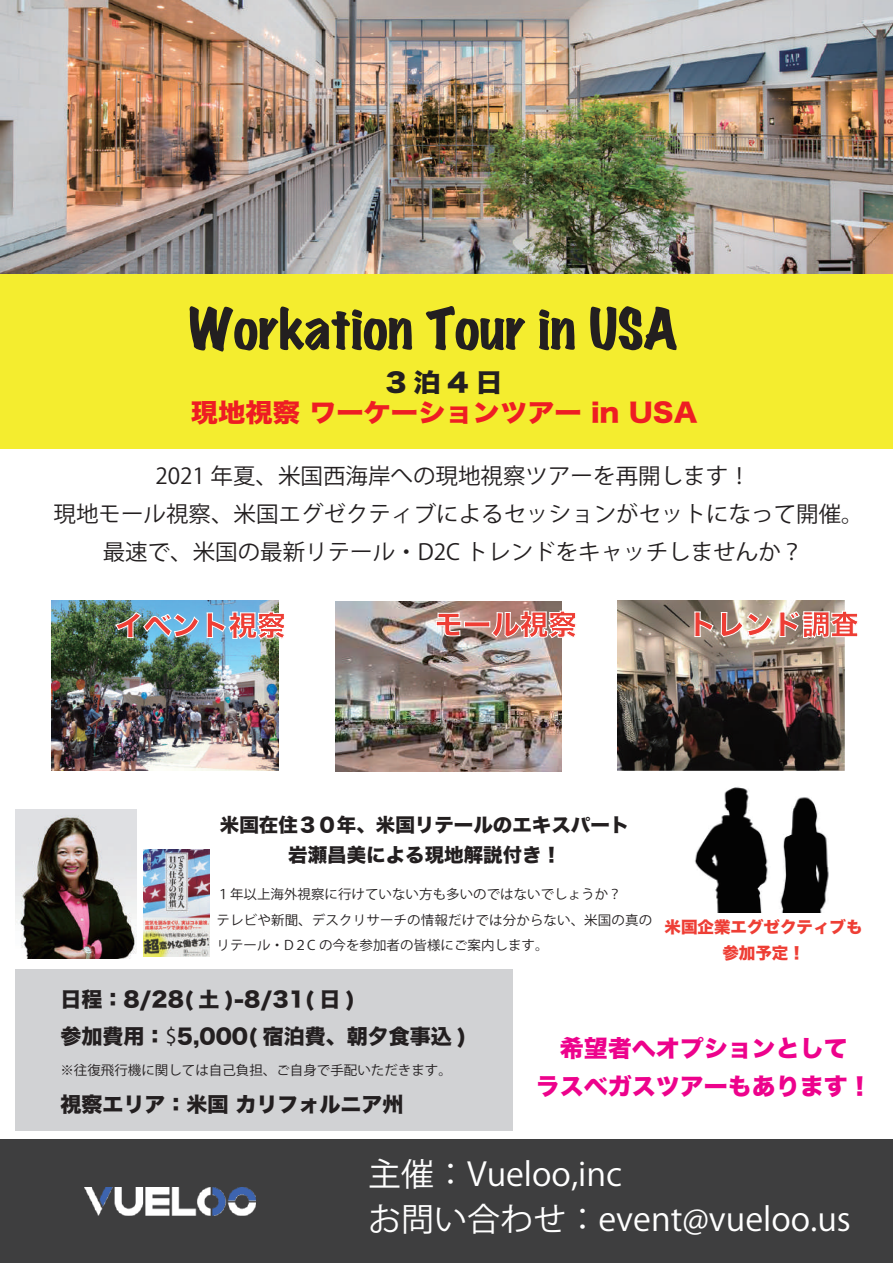
<style>
.page{position:relative;width:893px;height:1263px;background:#fff}
.page>*{position:absolute;margin:0;border:0;box-sizing:border-box;transform-origin:0 0}
.t1{font:expanded 51px "Marker Felt";color:#231f20}
.t2{font:32.4px/45px "Koz Go Pr 6 N";color:#fff}
.t3{font:27.9px "Hira Kaku Std W8";color:#ee3e35}
.t4{font:25.5px "Hira Kaku Std W8";color:#ee1d23;scale:1.07 1}
.t5{font:25.5px "Hira Kaku Std W8";color:#231f20;scale:1.07 1}
.t6{font:23.55px/37.5px "Hira Kaku Std W8";color:#ed028c;text-align:center}
.t7{font:22.05px/37.5px "Koz Go Pr 6 N";color:#231f20;text-align:center}
.t8{font:20.55px/37.5px "Hira Kaku Std W8";color:#231f20}
.t9{font:19.05px/30px "Hira Kaku Std W8";color:#231f20;text-align:center}
.t10{font:16.2px/25.5px "Hira Kaku Std W8";color:#ee3e35;text-align:center}
.t11{font:13.2px/25.5px "Koz Go Pr 6 N";color:#231f20}
.s1{font-family:"Koz Go Pr 6 N"}
</style>
<div class="page">
<img style="left:335px;top:601px;width:226px;height:170px">
<div style="left:16px;top:969px;width:497px;height:162px;background:#d1d2d4"></div>
<div style="left:0;top:273px;width:893px;height:175px;background:#f4ed2f"></div>
<div style="left:0;top:1140px;width:893px;height:123px;background:#3e3e3f"></div>
<img style="left:85px;top:1187px;width:170px;height:28px">
<img style="left:52px;top:601px;width:227px;height:170px">
<img style="left:618px;top:601px;width:226px;height:170px">
<svg style="left:694px;top:611px;width:20px;height:26px"></svg>
<img style="left:720px;top:600px;width:53px;height:171px">
<svg style="left:779px;top:610px;width:66px;height:29px"></svg>
<svg style="left:436px;top:601px;width:126px;height:40px;background:#b1978f"></svg>
<img style="left:114px;top:612px;width:85px;height:26px">
<svg style="left:206px;top:611px;width:73px;height:31px;background:#98c3d8"></svg>
<img style="left:16px;top:809px;width:121px;height:149px">
<img style="left:0;top:0;width:893px;height:273px">
<img style="left:695px;top:787px;width:134px;height:125px">
<img style="left:144px;top:850px;width:66px;height:106px">
<h1 class="t1" style="left:189px;top:289px;width:490px">Workation Tour in USA</h1>
<h3 class="t5" style="left:385px;top:368px;width:111px">3泊4日</h3>
<h3 class="t4" style="left:191px;top:398px;width:475px">現地視察 ワーケーションツアー in USA</h3>
<h3 class="t7" style="left:54px;top:458px;width:812px">2021 年夏、米国西海岸への現地視察ツアーを再開します！<br>現地モール視察、米国エグゼクティブによるセッションがセットになって開催。最速で、米国の最新リテール・D2C トレンドをキャッチしませんか？</h3>
<h3 class="t3" style="left:115px;top:610px;width:173px">イベント視察</h3>
<h3 class="t3" style="left:434px;top:609px;width:144px">モール視察</h3>
<h3 class="t3" style="left:688px;top:609px;width:172px">トレンド調査</h3>
<h3 class="t9" style="left:220px;top:811px;width:411px">米国在住３０年、米国リテールのエキスパート岩瀬昌美による現地解説付き！</h3>
<p class="t11" style="left:217px;top:882px;width:437px">１年以上海外視察に行けていない方も多いのではないでしょうか？<br>テレビや新聞、デスクリサーチの情報だけでは分からない、米国の真のリテール・D２C の今を参加者の皆様にご案内します。</p>
<p class="t10" style="left:665px;top:915px;width:200px">米国企業エグゼクティブも参加予定！</p>
<h3 class="t8" style="left:60px;top:981px;width:408px">日程：8/28( 土 )-8/31( 日 )<br>参加費用：<span class="s1">$</span>5,000( 宿泊費、朝夕食事込 )</h3>
<p class="t11" style="left:60px;top:1058px;width:393px">※往復飛行機に関しては自己負担、ご自身で手配いただきます。</p>
<h3 class="t8" style="left:60px;top:1086px;width:344px">視察エリア：米国 カリフォルニア州</h3>
<h3 class="t6" style="left:536px;top:1030px;width:337px">希望者へオプションとして<br>ラスベガスツアーもあります！</h3>
<h2 class="t2" style="left:368px;top:1152px;width:484px">主催：Vueloo,inc<br>お問い合わせ： event@vueloo.us</h2>
</div>
